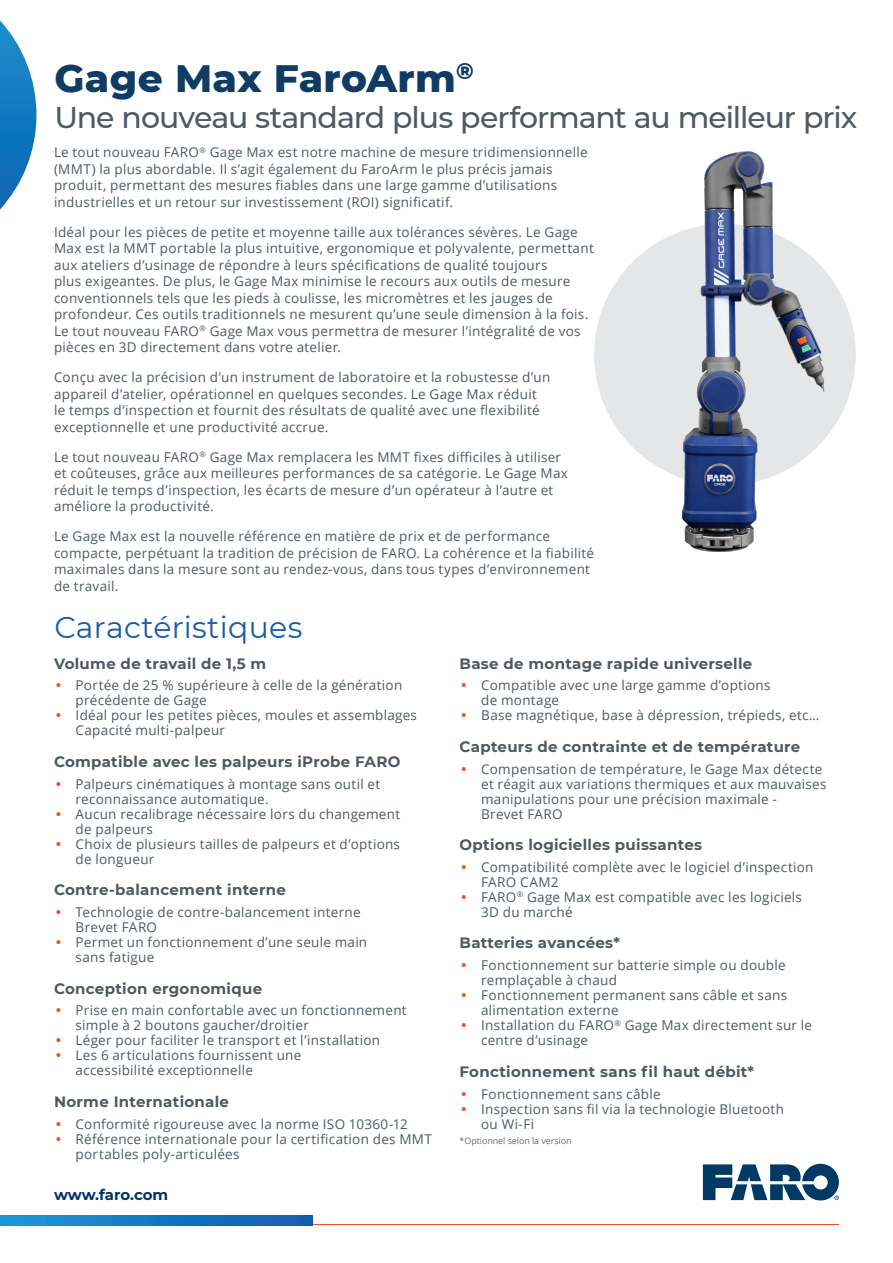
<style>
.page{position:relative;width:893px;height:1263px;background:#fff}
.page>*{position:absolute;margin:0;border:0;box-sizing:border-box;transform-origin:0 0}
.Header_1{font:800 39px "Montserrat";letter-spacing:.01em;color:#0e3c64}
.Header_2{font:500 30px "Montserrat";letter-spacing:-.035em;color:#4e5a60}
.Header_3{font:30px "Montserrat";letter-spacing:.01em;color:#185ca9}
.Header_4{font:700 15px "Montserrat";letter-spacing:.02em;color:#4e5a60}
.t1{font:700 15px "Montserrat";letter-spacing:-.01em;color:#036}
.Body_Text{font:13.5px/15px "Open Sans";letter-spacing:.02em;color:#4e5a60}
.Fine_Print{font:9px "Open Sans";letter-spacing:-.01em;color:#697076}
</style>
<div class="page">
<hr style="left:53px;top:1224px;width:786px;height:1px;background:#f04e24">
<svg style="left:0;top:1215px;width:312px;height:10px;background:#1579be"></svg>
<svg style="left:0;top:20px;width:36px;height:189px"></svg>
<svg style="left:703px;top:1164px;width:136px;height:36px"></svg>
<img style="left:640px;top:151px;width:216px;height:401px">
<p class="Header_1" style="left:54px;top:49px;width:421px">Gage Max FaroArm<sup>®</sup></p>
<p class="Header_2" style="left:54px;top:96px;width:805px">Une nouveau standard plus performant au meilleur prix</p>
<p class="Body_Text" style="left:54px;top:144px;width:535px;line-height:16.5px">Le tout nouveau FARO<sup>®</sup> Gage Max est notre machine de mesure tridimensionnelle (MMT) la plus abordable. Il s’agit également du FaroArm le plus précis jamais produit, permettant des mesures fiables dans une large gamme d’utilisations industrielles et un retour sur investissement (ROI) significatif.</p>
<p class="Body_Text" style="left:54px;top:223px;width:541px;line-height:16.5px">Idéal pour les pièces de petite et moyenne taille aux tolérances sévères. Le Gage Max est la MMT portable la plus intuitive, ergonomique et polyvalente, permettant aux ateliers d’usinage de répondre à leurs spécifications de qualité toujours<br>plus exigeantes. De plus, le Gage Max minimise le recours aux outils de mesure conventionnels tels que les pieds à coulisse, les micromètres et les jauges de profondeur. Ces outils traditionnels ne mesurent qu’une seule dimension à la fois.<br>Le tout nouveau FARO<sup>®</sup> Gage Max vous permettra de mesurer l’intégralité de vos pièces en 3D directement dans votre atelier.</p>
<p class="Body_Text" style="left:54px;top:369px;width:498px;line-height:16.5px">Conçu avec la précision d’un instrument de laboratoire et la robustesse d’un appareil d’atelier, opérationnel en quelques secondes. Le Gage Max réduit le temps d’inspection et fournit des résultats de qualité avec une flexibilité exceptionnelle et une productivité accrue.</p>
<p class="Body_Text" style="left:54px;top:448px;width:515px;line-height:16.5px">Le tout nouveau FARO<sup>®</sup> Gage Max remplacera les MMT fixes difficiles à utiliser et coûteuses, grâce aux meilleures performances de sa catégorie. Le Gage Max réduit le temps d’inspection, les écarts de mesure d’un opérateur à l’autre et améliore la productivité.</p>
<p class="Body_Text" style="left:54px;top:528px;width:541px;line-height:16.5px">Le Gage Max est la nouvelle référence en matière de prix et de performance compacte, perpétuant la tradition de précision de FARO. La cohérence et la fiabilité maximales dans la mesure sont au rendez-vous, dans tous types d’environnement de travail.</p>
<p class="Header_3" style="left:54px;top:607px;width:249px">Caractéristiques</p>
<p class="Header_4" style="left:54px;top:652px;width:214px">Volume de travail de 1,5 m</p>
<p class="Body_Text" style="left:76px;top:678px;width:328px">Portée de 25 % supérieure à celle de la génération précédente de Gage</p>
<p class="Body_Text" style="left:76px;top:708px;width:343px">Idéal pour les petites pièces, moules et assemblages<br>Capacité multi-palpeur</p>
<p class="Header_4" style="left:54px;top:751px;width:348px">Compatible avec les palpeurs iProbe FARO</p>
<p class="Body_Text" style="left:76px;top:776px;width:306px">Palpeurs cinématiques à montage sans outil et reconnaissance automatique.</p>
<p class="Body_Text" style="left:76px;top:806px;width:326px">Aucun recalibrage nécessaire lors du changement de palpeurs</p>
<p class="Body_Text" style="left:76px;top:836px;width:326px">Choix de plusieurs tailles de palpeurs et d’options de longueur</p>
<p class="Header_4" style="left:54px;top:879px;width:233px">Contre-balancement interne</p>
<p class="Body_Text" style="left:76px;top:904px;width:287px">Technologie de contre-balancement interne<br>Brevet FARO</p>
<p class="Body_Text" style="left:76px;top:934px;width:293px">Permet un fonctionnement d’une seule main sans fatigue</p>
<p class="Header_4" style="left:54px;top:977px;width:210px">Conception ergonomique</p>
<p class="Body_Text" style="left:76px;top:1002px;width:333px">Prise en main confortable avec un fonctionnement simple à 2 boutons gaucher/droitier</p>
<p class="Body_Text" style="left:76px;top:1032px;width:306px">Léger pour faciliter le transport et l’installation</p>
<p class="Body_Text" style="left:76px;top:1047px;width:227px">Les 6 articulations fournissent une accessibilité exceptionnelle</p>
<p class="Header_4" style="left:54px;top:1090px;width:177px">Norme Internationale</p>
<p class="Body_Text" style="left:76px;top:1116px;width:334px">Conformité rigoureuse avec la norme ISO 10360-12</p>
<p class="Body_Text" style="left:76px;top:1131px;width:358px">Référence internationale pour la certification des MMT portables poly-articulées</p>
<p class="t1" style="left:54px;top:1184px;width:116px">www.faro.com</p>
<p class="Header_4" style="left:460px;top:652px;width:294px">Base de montage rapide universelle</p>
<p class="Body_Text" style="left:481px;top:678px;width:291px">Compatible avec une large gamme d’options de montage</p>
<p class="Body_Text" style="left:481px;top:708px;width:340px">Base magnétique, base à dépression, trépieds, etc…</p>
<p class="Header_4" style="left:460px;top:736px;width:342px">Capteurs de contrainte et de température</p>
<p class="Body_Text" style="left:481px;top:761px;width:347px">Compensation de température, le Gage Max détecte et réagit aux variations thermiques et aux mauvaises manipulations pour une précision maximale -<br>Brevet FARO</p>
<p class="Header_4" style="left:460px;top:834px;width:244px">Options logicielles puissantes</p>
<p class="Body_Text" style="left:481px;top:859px;width:334px">Compatibilité complète avec le logiciel d’inspection<br>FARO CAM2</p>
<p class="Body_Text" style="left:481px;top:889px;width:322px">FARO<sup>®</sup> Gage Max est compatible avec les logiciels<br>3D du marché</p>
<p class="Header_4" style="left:460px;top:932px;width:162px">Batteries avancées*</p>
<p class="Body_Text" style="left:481px;top:957px;width:306px">Fonctionnement sur batterie simple ou double remplaçable à chaud</p>
<p class="Body_Text" style="left:481px;top:987px;width:308px">Fonctionnement permanent sans câble et sans alimentation externe</p>
<p class="Body_Text" style="left:481px;top:1017px;width:333px">Installation du FARO<sup>®</sup> Gage Max directement sur le centre d’usinage</p>
<p class="Header_4" style="left:460px;top:1060px;width:296px">Fonctionnement sans fil haut débit*</p>
<p class="Body_Text" style="left:481px;top:1086px;width:181px">Fonctionnement sans câble</p>
<p class="Body_Text" style="left:481px;top:1101px;width:304px">Inspection sans fil via la technologie Bluetooth ou Wi-Fi</p>
<p class="Fine_Print" style="left:460px;top:1134px;width:114px">*Optionnel selon la version</p>
</div>
